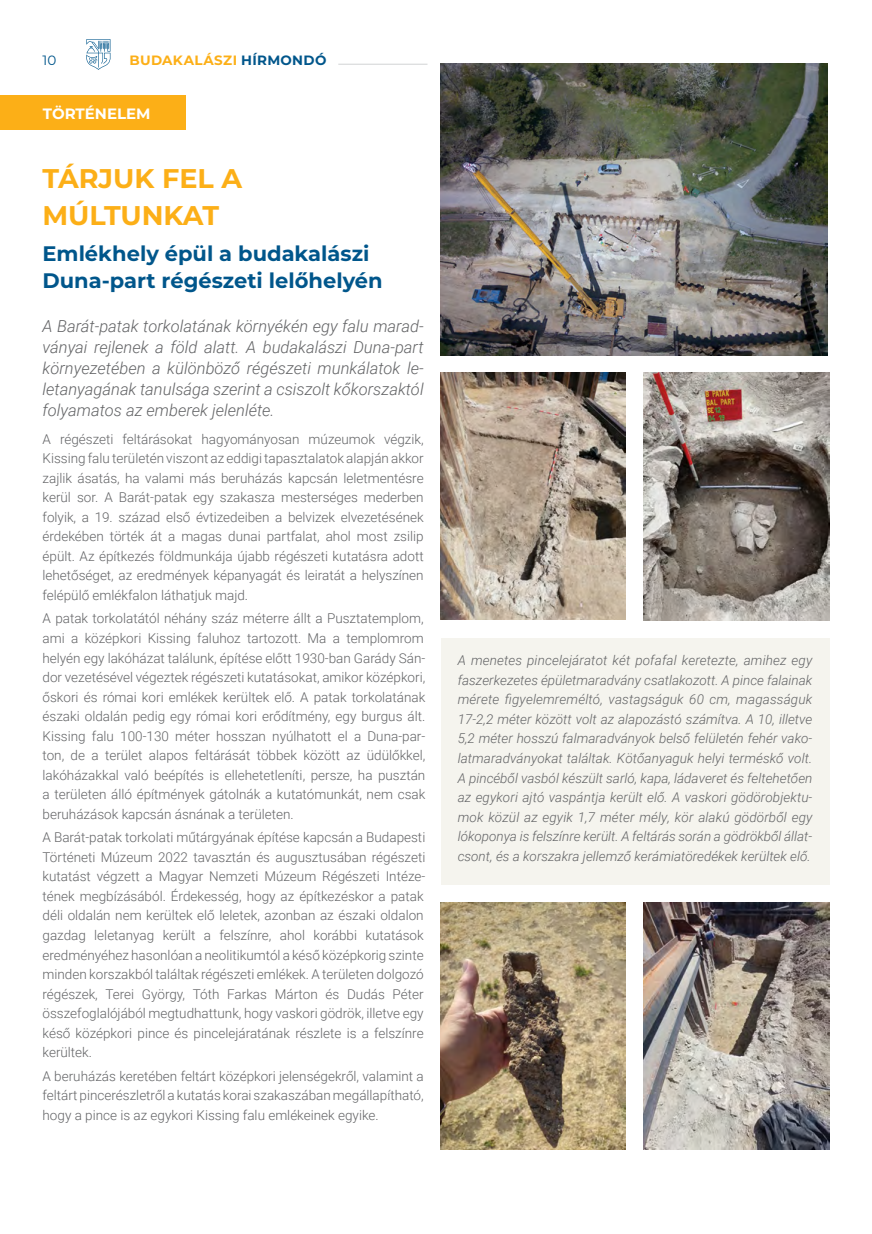
<style>
.page{position:relative;width:872px;height:1234px;background:#fff}
.page>*{position:absolute;margin:0;border:0;box-sizing:border-box;transform-origin:0 0}
.t1{font:700 27px/37.5px "Montserrat";color:#fcaf17}
.t2{font:700 21px "Montserrat";color:#00568b}
.Body_Text{font:italic 300 16.5px/21px "Roboto";color:#636466;text-align:justify}
.t3{font:700 15px "Montserrat";color:#fff}
.Body_Text-2{font:300 13.5px/19.5px "Roboto";color:#636466;text-align:justify}
.bh{font:italic 300 13.5px/19.5px "Roboto";color:#636466;text-align:justify}
.t4{font:700 13.5px "Montserrat";letter-spacing:.025em;color:#fcaf17}
.Body_Text-3{font:13.5px "Montserrat";color:#00568b}
.s1{color:#00568b}
</style>
<div class="page">
<hr style="left:871px;top:637px;width:1px;height:596px;background:#f1f1f2">
<hr style="left:338px;top:64px;width:89px;height:1px;background:#d1d3d4">
<svg style="left:86px;top:39px;width:25px;height:31px"></svg>
<div style="left:0;top:96px;width:185px;height:34px;background:#fcaf17"></div>
<img style="left:644px;top:372px;width:185px;height:248px">
<img style="left:644px;top:902px;width:185px;height:247px">
<img style="left:441px;top:372px;width:184px;height:248px">
<img style="left:441px;top:64px;width:387px;height:291px">
<img style="left:441px;top:902px;width:184px;height:247px">
<div style="left:441px;top:638px;width:388px;height:246px;background:#f5f4ee"></div>
<p class="Body_Text-3" style="left:43px;top:50px;width:15px">10</p>
<p class="t4" style="left:130px;top:50px;width:198px">BUDAKALÁSZI <span class="s1">HÍRMONDÓ</span></p>
<p class="t3" style="left:43px;top:103px;width:109px">TÖRTÉNELEM</p>
<p class="t1" style="left:43px;top:158px;width:201px">TÁRJUK FEL A<br>MÚLTUNKAT</p>
<p class="t2" style="left:43px;top:238px;width:328px">Emlékhely épül a budakalászi</p>
<p class="t2" style="left:43px;top:265px;width:342px">Duna-part régészeti lelőhelyén</p>
<p class="Body_Text" style="left:43px;top:314px;width:383px">A Barát-patak torkolatának környékén egy falu marad&shy;ványai rejlenek a föld alatt. A budakalászi Duna-part környezetében a különböző régészeti munkálatok le&shy;letanyagának tanulsága szerint a csiszolt kőkorszaktól folyamatos az emberek jelenléte.</p>
<p class="Body_Text-2" style="left:43px;top:428px;width:383px">A régészeti feltárásokat hagyományosan múzeumok végzik, Kissing falu területén viszont az eddigi tapasztalatok alapján akkor zajlik ásatás, ha valami más beruházás kapcsán leletmentésre kerül sor. A Barát-patak egy szakasza mesterséges mederben folyik, a 19. század első évtizedeiben a belvizek elvezetésének érdekében törték át a magas dunai partfalat, ahol most zsilip épült. Az építkezés földmunkája újabb régészeti kutatásra adott lehetőséget, az eredmények képanyagát és leiratát a helyszínen felépülő emlékfalon láthatjuk majd.</p>
<p class="Body_Text-2" style="left:43px;top:608px;width:384px;text-align:left">A patak torkolatától néhány száz méterre állt a Pusztatemplom, ami a középkori Kissing faluhoz tartozott. Ma a templomrom helyén egy lakóházat találunk, építése előtt 1930-ban Garády Sán&shy;dor vezetésével végeztek régészeti kutatásokat, amikor középkori, őskori és római kori emlékek kerültek elő. A patak torkolatának északi oldalán pedig egy római kori erődítmény, egy burgus ált.<br>Kissing falu 100-130 méter hosszan nyúlhatott el a Duna-par&shy;ton, de a terület alapos feltárását többek között az üdülőkkel, lakóházakkal való beépítés is ellehetetleníti, persze, ha pusztán a területen álló építmények gátolnák a kutatómunkát, nem csak beruházások kapcsán ásnának a területen.</p>
<p class="Body_Text-2" style="left:43px;top:827px;width:384px;text-align:left">A Barát-patak torkolati műtárgyának építése kapcsán a Budapesti Történeti Múzeum 2022 tavasztán és augusztusában régészeti kutatást végzett a Magyar Nemzeti Múzeum Régészeti Intéze&shy;tének megbízásából. Érdekesség, hogy az építkezéskor a patak déli oldalán nem kerültek elő leletek, azonban az északi oldalon gazdag leletanyag került a felszínre, ahol korábbi kutatások eredményéhez hasonlóan a neolitikumtól a késő középkorig szinte minden korszakból találtak régészeti emlékek. A területen dolgozó régészek, Terei György, Tóth Farkas Márton és Dudás Péter összefoglalójából megtudhattunk, hogy vaskori gödrök, illetve egy késő középkori pince és pincelejáratának részlete is a felszínre kerültek.</p>
<p class="Body_Text-2" style="left:43px;top:1065px;width:383px">A beruházás keretében feltárt középkori jelenségekről, valamint a feltárt pincerészletről a kutatás korai szakaszában megállapítható, hogy a pince is az egykori Kissing falu emlékeinek egyike.</p>
<p class="bh" style="left:458px;top:650px;width:356px">A menetes pincelejáratot két pofafal keretezte, amihez egy faszerkezetes épületmaradvány csatlakozott. A pince falainak mérete figyelemreméltó, vastagságuk 60 cm, magasságuk 17-2,2 méter között volt az alapozástó számítva. A 10, illetve 5,2 méter hosszú falmaradványok belső felületén fehér vako&shy;latmaradványokat találtak. Kötőanyaguk helyi terméskő volt.<br>A pincéből vasból készült sarló, kapa, ládaveret és feltehetően az egykori ajtó vaspántja került elő. A vaskori gödörobjektu&shy;mok közül az egyik 1,7 méter mély, kör alakú gödörből egy lókoponya is felszínre került. A feltárás során a gödrökből állat&shy;csont, és a korszakra jellemző kerámiatöredékek kerültek elő.</p>
</div>
